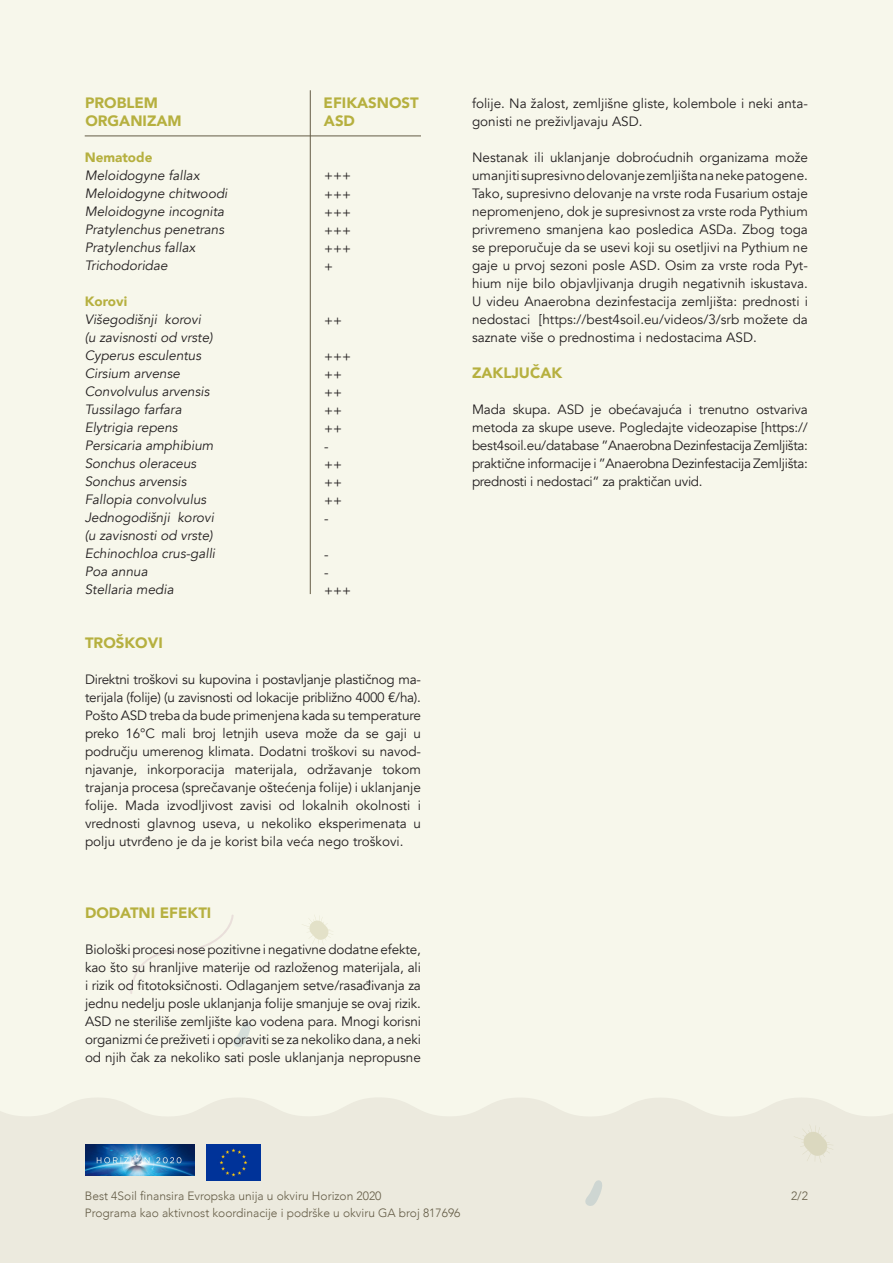
<style>
.page{position:relative;width:893px;height:1263px;background:#fff}
.page>*{position:absolute;margin:0;border:0;box-sizing:border-box;transform-origin:0 0}
.t1{font:900 15px "Avenir";color:#b6b03f}
.t2{font:13.5px/18px "Avenir";color:#231f20;text-align:justify}
.t3{font:italic 13.5px "Avenir";color:#231f20}
.t4{font:900 13.5px "Avenir";color:#b6b03f}
.t5{font:300 12px "Avenir";color:#645c46}
</style>
<div class="page">
<div style="left:0;top:206px;width:893px;height:891px;background:#f7f7eb"></div>
<div style="left:0;top:1097px;width:893px;height:166px;background:#eceade"></div>
<svg style="left:794px;top:1124px;width:39px;height:39px"></svg>
<div style="left:130px;top:914px;width:104px;height:80px;background:#f7f7eb"></div>
<svg style="left:585px;top:1180px;width:19px;height:27px"></svg>
<svg style="left:302px;top:914px;width:31px;height:31px"></svg>
<svg style="left:234px;top:1021px;width:18px;height:27px"></svg>
<div style="left:0;top:0;width:893px;height:206px;background:#f7f7eb"></div>
<img style="left:85px;top:1144px;width:109px;height:31px">
<img style="left:207px;top:1144px;width:53px;height:36px">
<hr style="left:85px;top:136px;width:336px;height:1px;background:#645c46">
<hr style="left:310px;top:90px;width:1px;height:504px;background:#645c46">
<p class="t1" style="left:85px;top:90px;width:75px">PROBLEM</p>
<p class="t1" style="left:324px;top:90px;width:97px">EFIKASNOST</p>
<p class="t1" style="left:85px;top:108px;width:98px">ORGANIZAM</p>
<p class="t1" style="left:324px;top:108px;width:33px">ASD</p>
<p class="t4" style="left:85px;top:146px;width:69px">Nematode</p>
<p class="t3" style="left:85px;top:167px;width:116px">Meloidogyne fallax</p>
<p class="t3" style="left:85px;top:185px;width:144px">Meloidogyne chitwoodi</p>
<p class="t3" style="left:85px;top:203px;width:141px">Meloidogyne incognita</p>
<p class="t3" style="left:85px;top:221px;width:141px">Pratylenchus penetrans</p>
<p class="t3" style="left:85px;top:239px;width:112px">Pratylenchus fallax</p>
<p class="t3" style="left:85px;top:257px;width:84px">Trichodoridae</p>
<p class="t4" style="left:85px;top:290px;width:44px">Korovi</p>
<p class="t3" style="left:85px;top:311px;width:118px">Višegodišnji korovi</p>
<p class="t3" style="left:85px;top:329px;width:130px">(u zavisnosti od vrste)</p>
<p class="t3" style="left:85px;top:347px;width:118px">Cyperus esculentus</p>
<p class="t3" style="left:85px;top:365px;width:97px">Cirsium arvense</p>
<p class="t3" style="left:85px;top:383px;width:126px">Convolvulus arvensis</p>
<p class="t3" style="left:85px;top:401px;width:98px">Tussilago farfara</p>
<p class="t3" style="left:85px;top:419px;width:94px">Elytrigia repens</p>
<p class="t3" style="left:85px;top:437px;width:130px">Persicaria amphibium</p>
<p class="t3" style="left:85px;top:455px;width:113px">Sonchus oleraceus</p>
<p class="t3" style="left:85px;top:473px;width:103px">Sonchus arvensis</p>
<p class="t3" style="left:85px;top:491px;width:123px">Fallopia convolvulus</p>
<p class="t3" style="left:85px;top:509px;width:131px">Jednogodišnji korovi</p>
<p class="t3" style="left:85px;top:527px;width:130px">(u zavisnosti od vrste)</p>
<p class="t3" style="left:85px;top:545px;width:132px">Echinochloa crus-galli</p>
<p class="t3" style="left:85px;top:563px;width:65px">Poa annua</p>
<p class="t3" style="left:85px;top:581px;width:90px">Stellaria media</p>
<p class="t2" style="left:324px;top:167px;width:28px">+++</p>
<p class="t2" style="left:324px;top:185px;width:28px">+++</p>
<p class="t2" style="left:324px;top:203px;width:28px">+++</p>
<p class="t2" style="left:324px;top:221px;width:28px">+++</p>
<p class="t2" style="left:324px;top:239px;width:28px">+++</p>
<p class="t2" style="left:324px;top:257px;width:10px">+</p>
<p class="t2" style="left:324px;top:311px;width:19px">++</p>
<p class="t2" style="left:324px;top:347px;width:28px">+++</p>
<p class="t2" style="left:324px;top:365px;width:19px">++</p>
<p class="t2" style="left:324px;top:383px;width:19px">++</p>
<p class="t2" style="left:324px;top:401px;width:19px">++</p>
<p class="t2" style="left:324px;top:419px;width:19px">++</p>
<p class="t2" style="left:324px;top:437px;width:6px">-</p>
<p class="t2" style="left:324px;top:455px;width:19px">++</p>
<p class="t2" style="left:324px;top:473px;width:19px">++</p>
<p class="t2" style="left:324px;top:491px;width:19px">++</p>
<p class="t2" style="left:324px;top:509px;width:6px">-</p>
<p class="t2" style="left:324px;top:545px;width:6px">-</p>
<p class="t2" style="left:324px;top:563px;width:6px">-</p>
<p class="t2" style="left:324px;top:581px;width:28px">+++</p>
<p class="t1" style="left:85px;top:629px;width:79px">TROŠKOVI</p>
<p class="t2" style="left:85px;top:670px;width:337px">Direktni troškovi su kupovina i postavljanje plastičnog ma&shy;terijala (folije) (u zavisnosti od lokacije približno 4000 €/ha).<br>Pošto ASD treba da bude primenjena kada su temperature preko 16°C mali broj letnjih useva može da se gaji u području umerenog klimata. Dodatni troškovi su navod&shy;njavanje, inkorporacija materijala, održavanje tokom trajanja procesa (sprečavanje oštećenja folije) i uklanjanje folije. Mada izvodljivost zavisi od lokalnih okolnosti i vrednosti glavnog useva, u nekoliko eksperimenata u polju utvrđeno je da je korist bila veća nego troškovi.</p>
<p class="t1" style="left:85px;top:900px;width:128px">DODATNI EFEKTI</p>
<p class="t2" style="left:85px;top:941px;width:337px">Biološki procesi nose pozitivne i negativne dodatne efekte, kao što su hranljive materije od razloženog materijala, ali i rizik od fitotoksičnosti. Odlaganjem setve/rasađivanja za jednu nedelju posle uklanjanja folije smanjuje se ovaj rizik.<br>ASD ne steriliše zemljište kao vodena para. Mnogi korisni organizmi će preživeti i oporaviti se za nekoliko dana, a neki od njih čak za nekoliko sati posle uklanjanja nepropusne</p>
<p class="t2" style="left:472px;top:94px;width:337px">folije. Na žalost, zemljišne gliste, kolembole i neki anta&shy;gonisti ne preživljavaju ASD.</p>
<p class="t2" style="left:472px;top:148px;width:337px">Nestanak ili uklanjanje dobroćudnih organizama može umanjiti supresivno delovanje zemljišta na neke patogene.<br>Tako, supresivno delovanje na vrste roda Fusarium ostaje nepromenjeno, dok je supresivnost za vrste roda Pythium privremeno smanjena kao posledica ASDa. Zbog toga se preporučuje da se usevi koji su osetljivi na Pythium ne gaje u prvoj sezoni posle ASD. Osim za vrste roda Pyt&shy;hium nije bilo objavljivanja drugih negativnih iskustava.<br>U videu Anaerobna dezinfestacija zemljišta: prednosti i nedostaci [https://best4soil.eu/videos/3/srb možete da saznate više o prednostima i nedostacima ASD.</p>
<p class="t1" style="left:472px;top:360px;width:92px">ZAKLJUČAK</p>
<p class="t2" style="left:472px;top:401px;width:337px">Mada skupa. ASD je obećavajuća i trenutno ostvariva metoda za skupe useve. Pogledajte videozapise [https:// best4soil.eu/database ”Anaerobna Dezinfestacija Zemljišta: praktične informacije i ”Anaerobna Dezinfestacija Zemljišta: prednosti i nedostaci“ za praktičan uvid.</p>
<p class="t5" style="left:85px;top:1189px;width:298px">Best 4Soil finansira Evropska unija u okviru Horizon 2020</p>
<p class="t5" style="left:85px;top:1205px;width:377px">Programa kao aktivnost koordinacije i podrške u okviru GA broj 817696</p>
<p class="t5" style="left:791px;top:1189px;width:18px">2/2</p>
</div>
